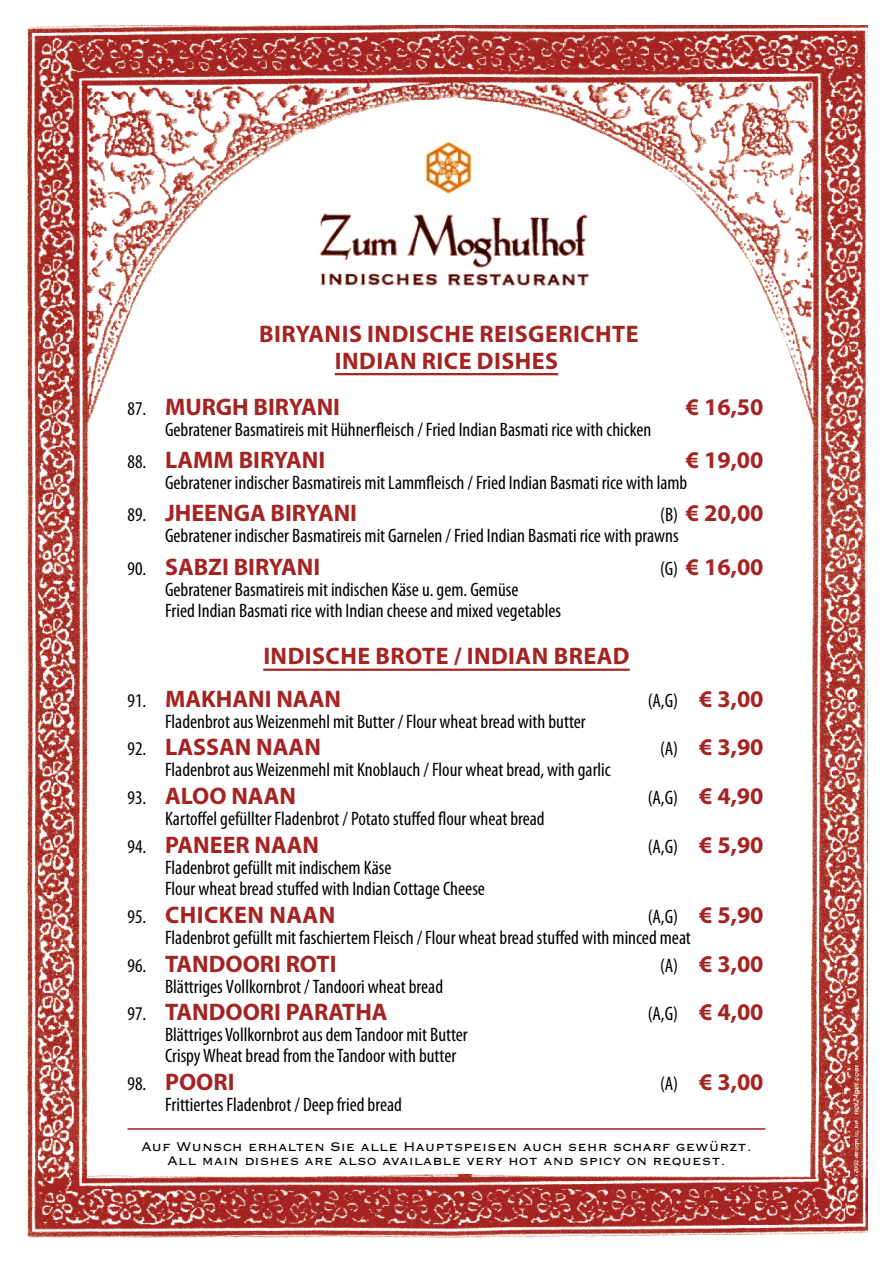
<style>
.page{position:relative;width:893px;height:1263px;background:#fff}
.page>*{position:absolute;margin:0;border:0;box-sizing:border-box;transform-origin:0 0}
.t1{font:700 24px "Myriad Pro";color:#a42422}
.t2{font:700 24px/27px "Myriad Pro";letter-spacing:.02em;color:#a42422;text-align:center}
.t3{font:condensed 19.5px/21px "Myriad Pro";color:#000}
.t4{font:16.5px/13.5px "Copperplate Gothic BTCE";color:#000;text-align:center}
.s1{font-weight:400;font-stretch:condensed;font-size:19.5px;color:#000}
.s2{font-weight:700;font-stretch:normal;font-size:24px;color:#a42422}
</style>
<div class="page">
<img style="left:27px;top:26px;width:840px;height:1211px">
<img style="left:296px;top:129px;width:311px;height:71px">
<img style="left:296px;top:207px;width:311px;height:94px">
<hr style="left:128px;top:1128px;width:637px;height:2px;background:#a42422">
<hr style="left:335px;top:373px;width:223px;height:2px;background:#a42422">
<hr style="left:263px;top:668px;width:367px;height:3px;background:#a42422">
<p class="t2" style="left:259px;top:320px;width:381px">BIRYANIS INDISCHE REISGERICHTE<br>INDIAN RICE DISHES</p>
<p class="t1" style="left:128px;top:394px;width:214px"><span class="s1">87.</span> MURGH BIRYANI</p>
<p class="t1" style="left:686px;top:394px;width:79px">€ 16,50</p>
<p class="t3" style="left:165px;top:420px;width:488px">Gebratener Basmatireis mit Hühnerfleisch / Fried Indian Basmati rice with chicken</p>
<p class="t1" style="left:128px;top:447px;width:199px"><span class="s1">88.</span> LAMM BIRYANI</p>
<p class="t1" style="left:686px;top:447px;width:79px">€ 19,00</p>
<p class="t3" style="left:165px;top:473px;width:524px">Gebratener indischer Basmatireis mit Lammfleisch / Fried Indian Basmati rice with lamb</p>
<p class="t1" style="left:128px;top:500px;width:231px"><span class="s1">89.</span> JHEENGA BIRYANI</p>
<p class="t1" style="left:660px;top:500px;width:105px"><span class="s1">(B)</span> € 20,00</p>
<p class="t3" style="left:165px;top:526px;width:515px">Gebratener indischer Basmatireis mit Garnelen / Fried Indian Basmati rice with prawns</p>
<p class="t1" style="left:128px;top:553px;width:194px"><span class="s1">90.</span> SABZI BIRYANI</p>
<p class="t1" style="left:660px;top:553px;width:105px"><span class="s1">(G)</span> € 16,00</p>
<p class="t3" style="left:165px;top:579px;width:398px">Gebratener Basmatireis mit indischen Käse u. gem. Gemüse<br>Fried Indian Basmati rice with Indian cheese and mixed vegetables</p>
<p class="t2" style="left:263px;top:643px;width:368px">INDISCHE BROTE / INDIAN BREAD</p>
<p class="t1" style="left:128px;top:685px;width:215px"><span class="s1">91.</span> MAKHANI NAAN</p>
<p class="t3" style="left:648px;top:690px;width:117px">(A,G) <span class="s2">€ 3,00</span></p>
<p class="t3" style="left:165px;top:711px;width:422px">Fladenbrot aus Weizenmehl mit Butter / Flour wheat bread with butter</p>
<p class="t1" style="left:128px;top:734px;width:195px"><span class="s1">92.</span> LASSAN NAAN</p>
<p class="t1" style="left:660px;top:734px;width:105px"><span class="s1">(A)</span> € 3,90</p>
<p class="t3" style="left:165px;top:760px;width:447px">Fladenbrot aus Weizenmehl mit Knoblauch / Flour wheat bread, with garlic</p>
<p class="t1" style="left:128px;top:783px;width:170px"><span class="s1">93.</span> ALOO NAAN</p>
<p class="t3" style="left:648px;top:788px;width:117px">(A,G) <span class="s2">€ 4,90</span></p>
<p class="t3" style="left:165px;top:809px;width:381px">Kartoffel gefüllter Fladenbrot / Potato stuffed flour wheat bread</p>
<p class="t1" style="left:128px;top:831px;width:193px"><span class="s1">94.</span> PANEER NAAN</p>
<p class="t3" style="left:648px;top:836px;width:117px">(A,G) <span class="s2">€ 5,90</span></p>
<p class="t3" style="left:165px;top:857px;width:321px">Fladenbrot gefüllt mit indischem Käse<br>Flour wheat bread stuffed with Indian Cottage Cheese</p>
<p class="t2" style="left:128px;top:901px;width:209px"><span class="s1">95.</span> CHICKEN NAAN</p>
<p class="t3" style="left:165px;top:906px;width:600px;text-indent:483px">(A,G) <span class="s2">€ 5,90<br></span>Fladenbrot gefüllt mit faschiertem Fleisch / Flour wheat bread stuffed with minced meat</p>
<p class="t1" style="left:128px;top:950px;width:210px"><span class="s1">96.</span> TANDOORI ROTI</p>
<p class="t1" style="left:660px;top:950px;width:105px"><span class="s1">(A)</span> € 3,00</p>
<p class="t3" style="left:165px;top:976px;width:280px">Blättriges Vollkornbrot / Tandoori wheat bread</p>
<p class="t1" style="left:128px;top:999px;width:262px"><span class="s1">97.</span> TANDOORI PARATHA</p>
<p class="t3" style="left:648px;top:1004px;width:117px">(A,G) <span class="s2">€ 4,00</span></p>
<p class="t3" style="left:165px;top:1025px;width:304px">Blättriges Vollkornbrot aus dem Tandoor mit Butter<br>Crispy Wheat bread from the Tandoor with butter</p>
<p class="t1" style="left:128px;top:1069px;width:108px"><span class="s1">98.</span> POORI</p>
<p class="t1" style="left:660px;top:1069px;width:105px"><span class="s1">(A)</span> € 3,00</p>
<p class="t3" style="left:165px;top:1095px;width:238px">Frittiertes Fladenbrot / Deep fried bread</p>
<p class="t4" style="left:141px;top:1139px;width:612px">Auf Wunsch erhalten Sie alle Hauptspeisen auch sehr scharf gewürzt.<br>All main dishes are also available very hot and spicy on request.</p>
</div>
